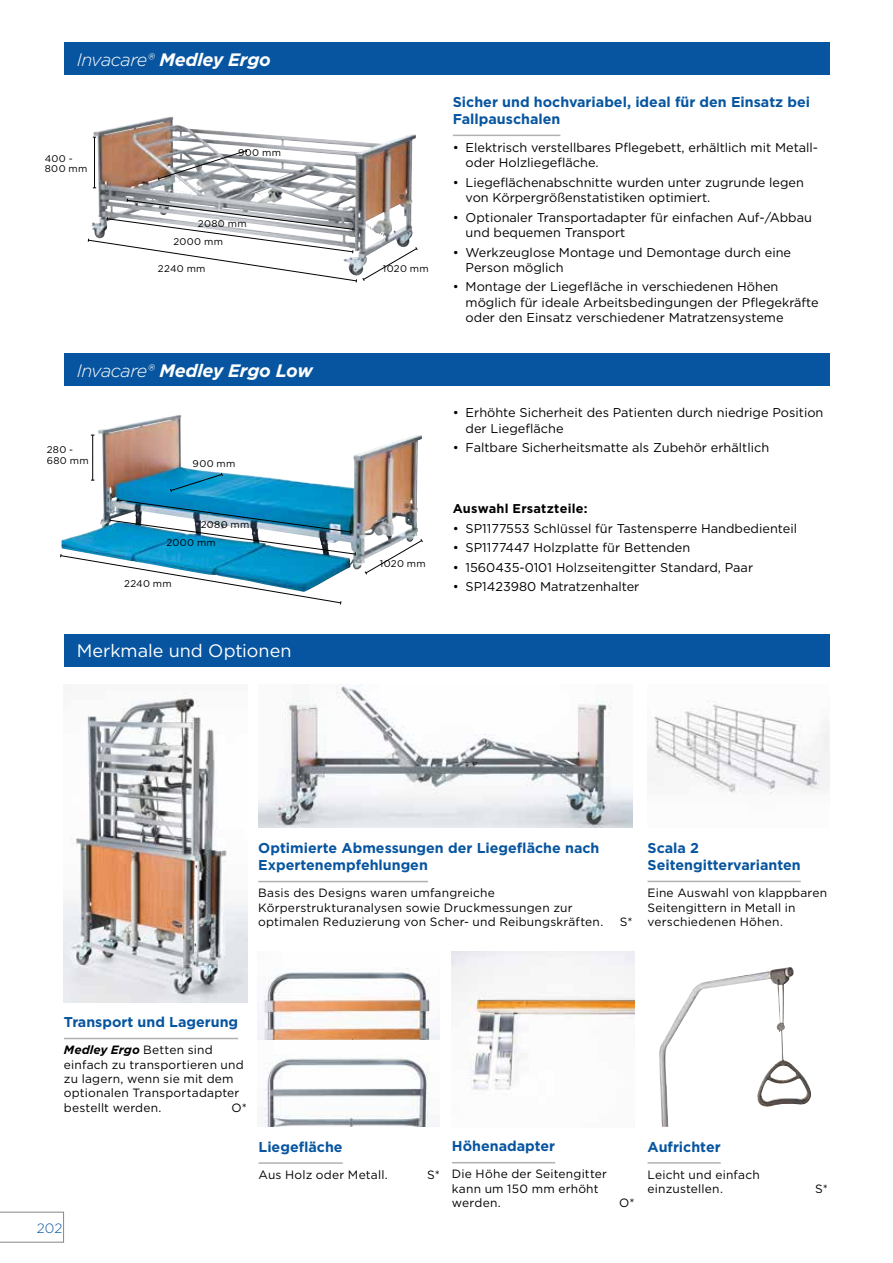
<style>
.page{position:relative;width:893px;height:1263px;background:#fff}
.page>*{position:absolute;margin:0;border:0;box-sizing:border-box;transform-origin:0 0}
.t1{font:italic 700 18px "Gotham";letter-spacing:-.015em;color:#fff}
.t2{font:18px "Gotham";color:#fff}
.t3{font:700 14.25px/17.2px "Gotham";color:#0755a0}
.t4{font:300 13.5px "Gotham";color:#0755a0}
.t5{font:12.75px/15.3px "Gotham";color:#000}
.t6{font:700 12.75px "Gotham";letter-spacing:.015em;color:#000}
.t7{font:12px/14.4px "Gotham";letter-spacing:.015em;color:#000}
.t8{font:9.75px/10.5px "Gotham";letter-spacing:.035em;color:#000}
.s1{font-weight:300}
.s2{font-weight:700;font-style:italic}
</style>
<div class="page">
<svg style="left:0;top:1212px;width:64px;height:30px"></svg>
<img style="left:90px;top:430px;width:332px;height:140px">
<img style="left:92px;top:117px;width:324px;height:82px">
<hr style="left:94px;top:137px;width:1px;height:51px;background:#000">
<svg style="left:157px;top:148px;width:91px;height:33px"></svg>
<svg style="left:87px;top:199px;width:331px;height:84px"></svg>
<hr style="left:92px;top:435px;width:1px;height:45px;background:#000">
<svg style="left:364px;top:538px;width:59px;height:37px"></svg>
<img style="left:60px;top:472px;width:296px;height:133px">
<div style="left:64px;top:43px;width:765px;height:32px;background:#0755a0"></div>
<div style="left:64px;top:353px;width:765px;height:33px;background:#0755a0"></div>
<div style="left:64px;top:634px;width:765px;height:32px;background:#0755a0"></div>
<img style="left:64px;top:693px;width:183px;height:309px">
<hr style="left:258px;top:881px;width:170px;height:1px;background:#b2b1b1">
<hr style="left:64px;top:1038px;width:174px;height:1px;background:#b2b1b1">
<img style="left:259px;top:684px;width:374px;height:143px">
<img style="left:648px;top:701px;width:181px;height:94px">
<hr style="left:648px;top:881px;width:153px;height:1px;background:#b2b1b1">
<img style="left:258px;top:967px;width:181px;height:160px">
<hr style="left:259px;top:1162px;width:84px;height:2px;background:#b2b1b1">
<img style="left:452px;top:951px;width:183px;height:139px">
<hr style="left:452px;top:1162px;width:103px;height:1px;background:#b2b1b1">
<img style="left:659px;top:967px;width:152px;height:160px">
<hr style="left:648px;top:1162px;width:73px;height:2px;background:#b2b1b1">
<hr style="left:453px;top:135px;width:107px;height:1px;background:#b2b1b1">
<h1 class="t1" style="left:77px;top:48px;width:196px"><span class="s1">Invacare®</span> Medley Ergo</h1>
<p class="t8" style="left:45px;top:153px;width:44px">400 -<br>800 mm</p>
<p class="t8" style="left:238px;top:147px;width:44px">900 mm</p>
<p class="t8" style="left:198px;top:219px;width:50px">2080 mm</p>
<p class="t8" style="left:173px;top:236px;width:51px">2000 mm</p>
<p class="t8" style="left:158px;top:263px;width:49px">2240 mm</p>
<h1 class="t1" style="left:77px;top:358px;width:238px"><span class="s1">Invacare®</span> Medley Ergo Low</h1>
<p class="t8" style="left:47px;top:444px;width:43px">280 -<br>680 mm</p>
<p class="t8" style="left:193px;top:458px;width:44px">900 mm</p>
<p class="t8" style="left:201px;top:519px;width:50px">2080 mm</p>
<p class="t8" style="left:166px;top:537px;width:51px">2000 mm</p>
<p class="t8" style="left:124px;top:578px;width:49px">2240 mm</p>
<h1 class="t2" style="left:77px;top:639px;width:216px">Merkmale und Optionen</h1>
<p class="t8" style="left:383px;top:263px;width:47px">1020 mm</p>
<p class="t3" style="left:453px;top:93px;width:359px">Sicher und hochvariabel, ideal für den Einsatz bei<br>Fallpauschalen</p>
<p class="t5" style="left:466px;top:140px;width:354px;text-indent:-13px">• Elektrisch verstellbares Pflegebett, erhältlich mit Metall&shy;oder Holzliegefläche.</p>
<p class="t5" style="left:466px;top:174px;width:340px;text-indent:-13px">• Liegeflächenabschnitte wurden unter zugrunde legen von Körpergrößenstatistiken optimiert.</p>
<p class="t5" style="left:466px;top:209px;width:348px;text-indent:-13px">• Optionaler Transportadapter für einfachen Auf-/Abbau und bequemen Transport</p>
<p class="t5" style="left:466px;top:244px;width:327px;text-indent:-13px">• Werkzeuglose Montage und Demontage durch eine<br>Person möglich</p>
<p class="t5" style="left:466px;top:279px;width:355px;text-indent:-13px">• Montage der Liegefläche in verschiedenen Höhen möglich für ideale Arbeitsbedingungen der Pflegekräfte oder den Einsatz verschiedener Matratzensysteme</p>
<p class="t8" style="left:380px;top:558px;width:47px">1020 mm</p>
<p class="t5" style="left:466px;top:405px;width:359px;text-indent:-13px">• Erhöhte Sicherheit des Patienten durch niedrige Position der Liegefläche</p>
<p class="t5" style="left:453px;top:440px;width:318px">• Faltbare Sicherheitsmatte als Zubehör erhältlich</p>
<p class="t6" style="left:453px;top:500px;width:136px">Auswahl Ersatzteile:</p>
<p class="t5" style="left:453px;top:520px;width:346px">• SP1177553 Schlüssel für Tastensperre Handbedienteil</p>
<p class="t5" style="left:453px;top:540px;width:239px">• SP1177447 Holzplatte für Bettenden</p>
<p class="t5" style="left:453px;top:559px;width:302px">• 1560435-0101 Holzseitengitter Standard, Paar</p>
<p class="t5" style="left:453px;top:579px;width:188px">• SP1423980 Matratzenhalter</p>
<p class="t3" style="left:258px;top:839px;width:343px">Optimierte Abmessungen der Liegefläche nach<br>Expertenempfehlungen</p>
<p class="t7" style="left:258px;top:886px;width:346px">Basis des Designs waren umfangreiche<br>Körperstrukturanalysen sowie Druckmessungen zur optimalen Reduzierung von Scher- und Reibungskräften.</p>
<p class="t7" style="left:620px;top:914px;width:14px">S*</p>
<p class="t3" style="left:648px;top:839px;width:155px">Scala 2<br>Seitengittervarianten</p>
<p class="t7" style="left:648px;top:885px;width:181px">Eine Auswahl von klappbaren<br>Seitengittern in Metall in verschiedenen Höhen.</p>
<p class="t3" style="left:64px;top:1013px;width:176px">Transport und Lagerung</p>
<p class="t7" style="left:64px;top:1042px;width:181px"><span class="s2">Medley Ergo</span> Betten sind einfach zu transportieren und zu lagern, wenn sie mit dem optionalen Transportadapter bestellt werden.</p>
<p class="t7" style="left:232px;top:1100px;width:17px">O*</p>
<p class="t3" style="left:259px;top:1138px;width:86px">Liegefläche</p>
<p class="t7" style="left:259px;top:1167px;width:131px">Aus Holz oder Metall.</p>
<p class="t7" style="left:427px;top:1167px;width:14px">S*</p>
<p class="t4" style="left:37px;top:1219px;width:27px">202</p>
<p class="t3" style="left:452px;top:1137px;width:105px">Höhenadapter</p>
<p class="t7" style="left:452px;top:1167px;width:157px">Die Höhe der Seitengitter kann um 150 mm erhöht werden.</p>
<p class="t7" style="left:619px;top:1195px;width:17px">O*</p>
<p class="t3" style="left:648px;top:1138px;width:75px">Aufrichter</p>
<p class="t7" style="left:648px;top:1167px;width:114px">Leicht und einfach einzustellen.</p>
<p class="t7" style="left:815px;top:1181px;width:14px">S*</p>
</div>
